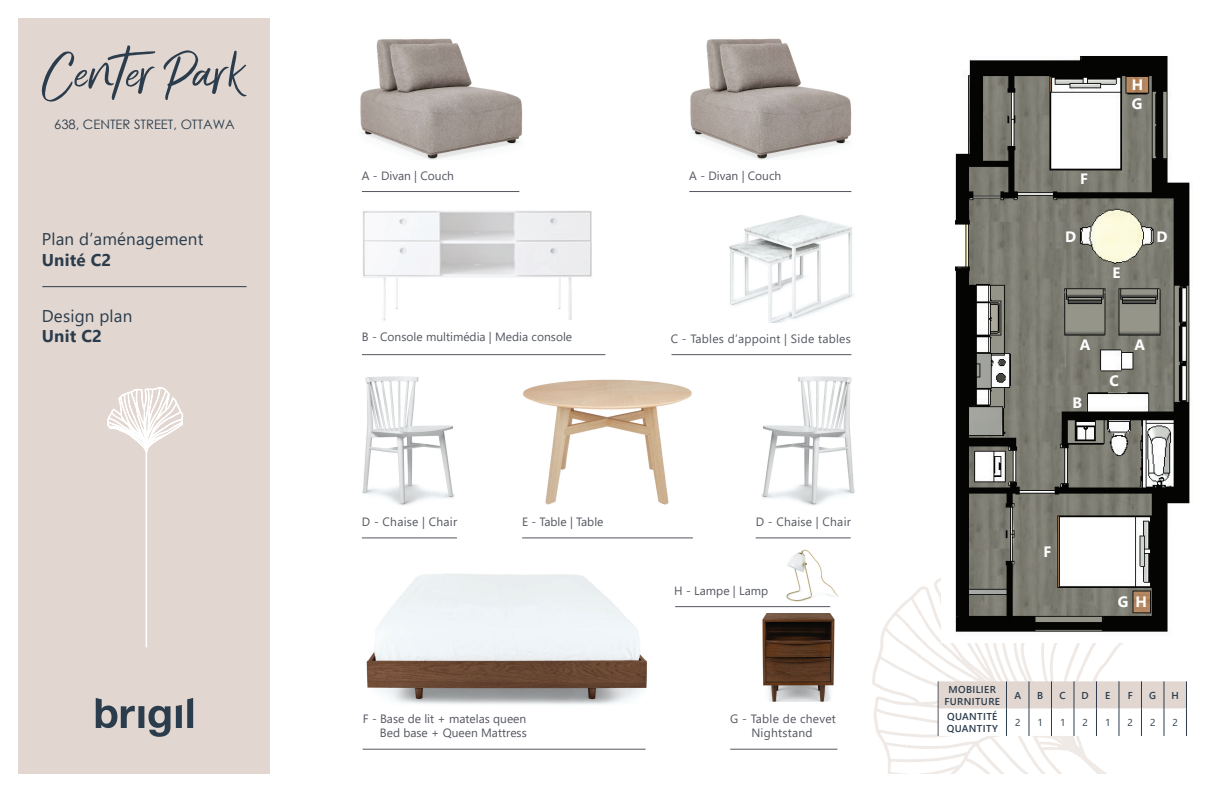
<style>
.page{position:relative;width:1224px;height:792px;background:#fff}
.page>*{position:absolute;margin:0;border:0;box-sizing:border-box;transform-origin:0 0}
.t1{font:17px "Segoe UI";letter-spacing:.01em;color:#2b3c4c}
.t2{font:700 17px "Segoe UI";letter-spacing:.01em;color:#2b3c4c}
.t3{font:700 15px "Segoe UI";color:#fff}
.t4{font:13px "Century Gothic";color:#2b3c4c}
.t5{font:12px/14.4px "Segoe UI";color:#545760;text-align:right}
.t6{font:12px/14.4px "Segoe UI";letter-spacing:.02em;color:#545760;text-align:center}
.t7{font:600 10px/12px "Segoe UI";letter-spacing:.035em;color:#2b3c4c;text-align:center}
.t8{font:10px "Segoe UI";color:#2b3c4c}
</style>
<div class="page">
<svg style="left:872px;top:578px;width:251px;height:195px"></svg>
<div style="left:0;top:11px;width:269px;height:771px;background:#e1d6d0"></div>
<hr style="left:42px;top:286px;width:205px;height:1px;background:#2b3c4c">
<svg style="left:96px;top:698px;width:97px;height:39px"></svg>
<svg style="left:938px;top:681px;width:249px;height:55px"></svg>
<hr style="left:730px;top:749px;width:107px;height:1px;background:#545760">
<hr style="left:363px;top:749px;width:283px;height:1px;background:#545760">
<img style="left:360px;top:38px;width:163px;height:122px">
<img style="left:690px;top:38px;width:162px;height:122px">
<img style="left:729px;top:215px;width:125px;height:108px">
<img style="left:362px;top:211px;width:230px;height:110px">
<img style="left:366px;top:573px;width:281px;height:132px">
<img style="left:762px;top:613px;width:73px;height:88px">
<img style="left:786px;top:549px;width:53px;height:52px">
<img style="left:362px;top:376px;width:92px;height:129px">
<img style="left:762px;top:376px;width:92px;height:129px">
<img style="left:523px;top:379px;width:169px;height:126px">
<hr style="left:362px;top:354px;width:243px;height:1px;background:#545760">
<hr style="left:362px;top:191px;width:157px;height:1px;background:#545760">
<hr style="left:689px;top:191px;width:162px;height:1px;background:#545760">
<hr style="left:672px;top:354px;width:179px;height:1px;background:#545760">
<hr style="left:756px;top:537px;width:95px;height:1px;background:#545760">
<hr style="left:675px;top:606px;width:155px;height:1px;background:#545760">
<hr style="left:362px;top:537px;width:95px;height:1px;background:#545760">
<hr style="left:522px;top:537px;width:171px;height:1px;background:#545760">
<img style="left:941px;top:56px;width:249px;height:587px">
<svg style="left:107px;top:387px;width:76px;height:84px"></svg>
<hr style="left:146px;top:448px;width:1px;height:199px;background:#fff">
<svg style="left:163px;top:50px;width:84px;height:50px"></svg>
<svg style="left:41px;top:45px;width:115px;height:57px"></svg>
<div style="left:0;top:0;width:1224px;height:792px;border:18px solid #fff"></div>
<p class="t4" style="left:54px;top:116px;width:182px">638, CENTER STREET, OTTAWA</p>
<h1 class="t1" style="left:42px;top:223px;width:163px">Plan d’aménagement</h1>
<h1 class="t2" style="left:42px;top:244px;width:71px">Unité C2</h1>
<h1 class="t1" style="left:42px;top:300px;width:92px">Design plan</h1>
<h1 class="t2" style="left:42px;top:320px;width:62px">Unit C2</h1>
<p class="t5" style="left:362px;top:167px;width:94px">A - Divan | Couch</p>
<p class="t5" style="left:689px;top:167px;width:94px">A - Divan | Couch</p>
<p class="t5" style="left:362px;top:329px;width:212px">B - Console multimédia | Media console</p>
<p class="t6" style="left:671px;top:330px;width:182px">C - Tables d’appoint | Side tables</p>
<p class="t6" style="left:362px;top:513px;width:97px">D - Chaise | Chair</p>
<p class="t5" style="left:522px;top:513px;width:83px">E - Table | Table</p>
<p class="t6" style="left:756px;top:513px;width:97px">D - Chaise | Chair</p>
<p class="t5" style="left:674px;top:582px;width:95px">H - Lampe | Lamp</p>
<p class="t5" style="left:363px;top:710px;width:165px">F - Base de lit + matelas queen<br>Bed base + Queen Mattress</p>
<p class="t6" style="left:730px;top:710px;width:107px">G - Table de chevet<br>Nightstand</p>
<p class="t3" style="left:1132px;top:71px;width:13px">H</p>
<p class="t3" style="left:1080px;top:165px;width:9px">F</p>
<p class="t3" style="left:1132px;top:90px;width:12px">G</p>
<p class="t3" style="left:1065px;top:222px;width:13px">D</p>
<p class="t3" style="left:1156px;top:222px;width:13px">D</p>
<p class="t3" style="left:1112px;top:259px;width:9px">E</p>
<p class="t3" style="left:1080px;top:330px;width:12px">A</p>
<p class="t3" style="left:1073px;top:388px;width:11px">B</p>
<p class="t3" style="left:1110px;top:366px;width:11px">C</p>
<p class="t3" style="left:1135px;top:330px;width:12px">A</p>
<p class="t3" style="left:1043px;top:538px;width:9px">F</p>
<p class="t3" style="left:1118px;top:588px;width:12px">G</p>
<p class="t3" style="left:1135px;top:588px;width:13px">H</p>
<p class="t7" style="left:944px;top:682px;width:57px">MOBILIER<br>FURNITURE</p>
<p class="t7" style="left:1014px;top:688px;width:8px">A</p>
<p class="t7" style="left:1037px;top:688px;width:8px">B</p>
<p class="t7" style="left:1060px;top:688px;width:8px">C</p>
<p class="t7" style="left:1082px;top:688px;width:9px">D</p>
<p class="t7" style="left:1105px;top:688px;width:7px">E</p>
<p class="t7" style="left:1128px;top:688px;width:7px">F</p>
<p class="t7" style="left:1149px;top:688px;width:8px">G</p>
<p class="t7" style="left:1172px;top:688px;width:9px">H</p>
<p class="t7" style="left:947px;top:710px;width:53px;text-align:left">QUANTITÉ<br>QUANTITY</p>
<p class="t8" style="left:1015px;top:713px;width:7px">2</p>
<p class="t8" style="left:1038px;top:713px;width:7px">1</p>
<p class="t8" style="left:1060px;top:713px;width:7px">1</p>
<p class="t8" style="left:1083px;top:713px;width:7px">2</p>
<p class="t8" style="left:1105px;top:713px;width:7px">1</p>
<p class="t8" style="left:1128px;top:713px;width:7px">2</p>
<p class="t8" style="left:1150px;top:713px;width:7px">2</p>
<p class="t8" style="left:1173px;top:713px;width:7px">2</p>
</div>
